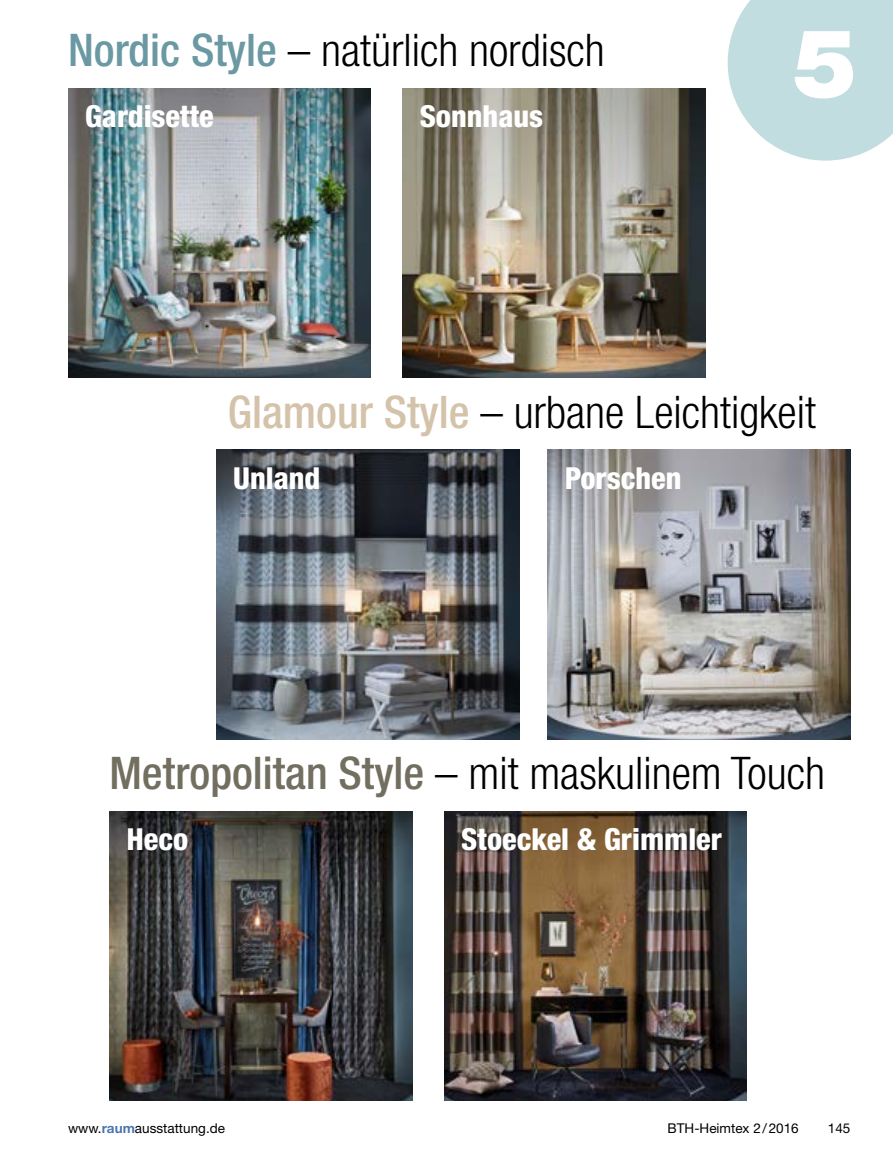
<style>
.page{position:relative;width:893px;height:1170px;background:#fff}
.page>*{position:absolute;margin:0;border:0;box-sizing:border-box;transform-origin:0 0}
.t1{font:900 95.7px "Helvetica Neue LT Std";color:#fff}
.t2{font:300 condensed 45px "Helvetica Neue LT Std";color:#000}
.t3{font:800 condensed 30.3px "Helvetica Neue LT Std";color:#fff}
.t4{font:13.5px "Helvetica Neue LT Std";color:#000}
.s1{font-weight:500;color:#6b99a3}
.s2{font-weight:500;color:#d4c3aa}
.s3{font-weight:500;color:#726e60}
.s4{font-weight:700;color:#4b76ae}
</style>
<div class="page">
<svg style="left:728px;top:1px;width:164px;height:160px;background:#c8e1e2"></svg>
<img style="left:68px;top:88px;width:303px;height:289px">
<img style="left:216px;top:450px;width:303px;height:289px">
<img style="left:109px;top:811px;width:303px;height:289px">
<img style="left:403px;top:88px;width:302px;height:289px">
<img style="left:548px;top:450px;width:302px;height:289px">
<img style="left:444px;top:811px;width:303px;height:289px">
<p class="t2" style="left:68px;top:24px;width:538px"><span class="s1">Nordic Style</span> – natürlich nordisch</p>
<p class="t3" style="left:85px;top:97px;width:130px">Gardisette</p>
<p class="t3" style="left:420px;top:97px;width:125px">Sonnhaus</p>
<h1 class="t1" style="left:793px;top:7px;width:65px">5</h1>
<p class="t2" style="left:228px;top:386px;width:589px"><span class="s2">Glamour Style</span> – urbane Leichtigkeit</p>
<p class="t3" style="left:233px;top:459px;width:89px">Unland</p>
<p class="t3" style="left:565px;top:459px;width:118px">Porschen</p>
<p class="t2" style="left:109px;top:747px;width:717px"><span class="s3">Metropolitan Style</span> – mit maskulinem Touch</p>
<p class="t3" style="left:127px;top:820px;width:63px">Heco</p>
<p class="t3" style="left:461px;top:820px;width:262px">Stoeckel &amp; Grimmler</p>
<p class="t4" style="left:68px;top:1119px;width:158px">www.<span class="s4">raum</span>ausstattung.de</p>
<p class="t4" style="left:668px;top:1119px;width:133px">BTH-Heimtex 2/2016</p>
<p class="t4" style="left:828px;top:1119px;width:24px">145</p>
</div>
